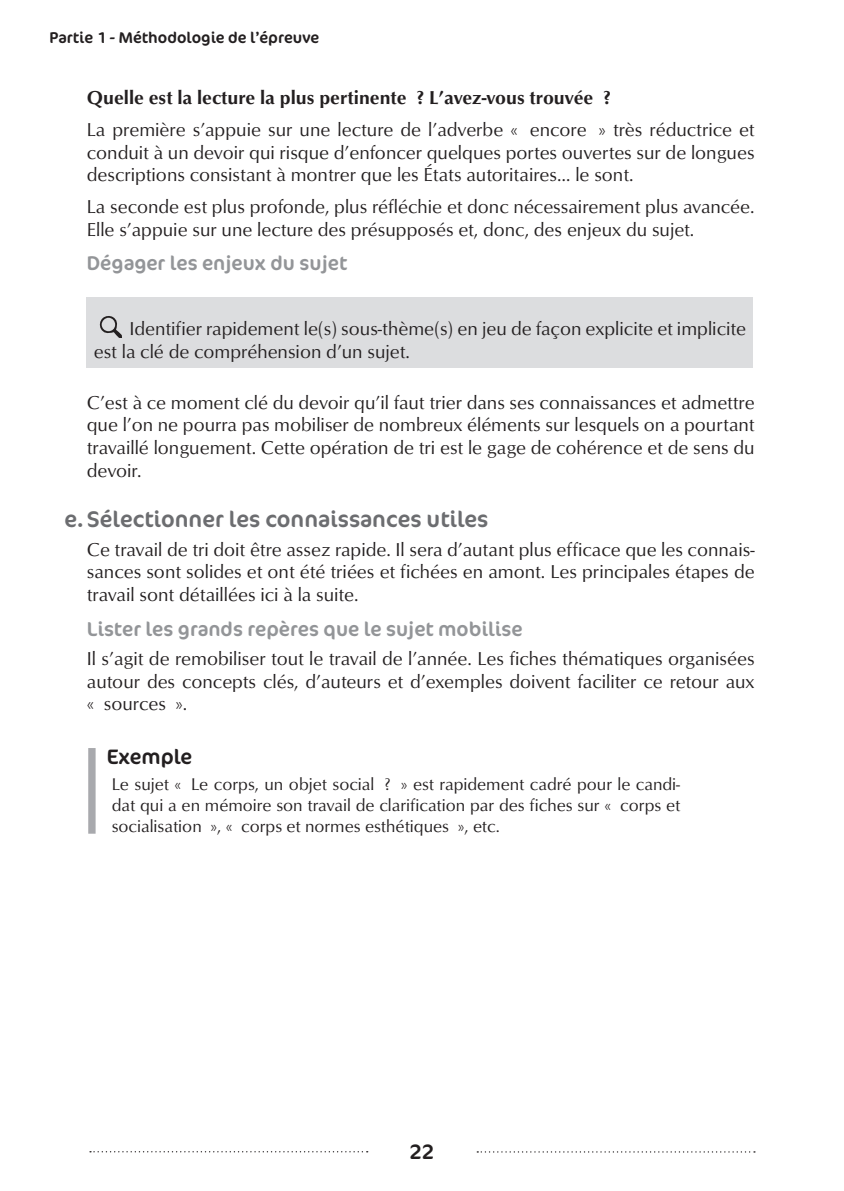
<style>
.page{position:relative;width:844px;height:1191px;background:#fff}
.page>*{position:absolute;margin:0;border:0;box-sizing:border-box;transform-origin:0 0}
.t1{font:22.75px "Cocon OT";color:#6c6d70}
.t2{font:21px "Cocon OT";color:#231f20}
.t3{font:20.12px "Cocon OT";color:#939598}
.t4{font:19.25px/22.8px "Opus";color:#231f20;text-align:justify}
.t5{font:700 19.25px "Opus";color:#231f20}
.t6{font:17.5px/21px "Opus";color:#231f20;text-align:justify}
.t7{font:15.75px "Cocon OT";color:#231f20}
</style>
<div class="page">
<svg style="left:477px;top:1151px;width:277px;height:1px"></svg>
<svg style="left:90px;top:1151px;width:277px;height:1px"></svg>
<div style="left:87px;top:297px;width:665px;height:71px;background:#dcdddf"></div>
<svg style="left:99px;top:316px;width:23px;height:22px"></svg>
<div style="left:88px;top:748px;width:8px;height:85px;background:#a8a9ad"></div>
<p class="t7" style="left:50px;top:28px;width:271px">Partie 1 - Méthodologie de l’épreuve</p>
<p class="t5" style="left:87px;top:87px;width:525px">Quelle est la lecture la plus pertinente ? L’avez-vous trouvée ?</p>
<p class="t4" style="left:87px;top:118px;width:669px">La première s’appuie sur une lecture de l’adverbe « encore » très réductrice et conduit à un devoir qui risque d’enfoncer quelques portes ouvertes sur de longues descriptions consistant à montrer que les États autoritaires… le sont.</p>
<p class="t4" style="left:87px;top:195px;width:669px">La seconde est plus profonde, plus réfléchie et donc nécessairement plus avancée.<br>Elle s’appuie sur une lecture des présupposés et, donc, des enjeux du sujet.</p>
<p class="t3" style="left:87px;top:251px;width:262px">Dégager les enjeux du sujet</p>
<p class="t4" style="left:94px;top:317px;width:653px;text-indent:35px">Identifier rapidement le(s) sous-thème(s) en jeu de façon explicite et implicite est la clé de compréhension d’un sujet.</p>
<p class="t4" style="left:87px;top:391px;width:669px">C’est à ce moment clé du devoir qu’il faut trier dans ses connaissances et admettre que l’on ne pourra pas mobiliser de nombreux éléments sur lesquels on a pourtant travaillé longuement. Cette opération de tri est le gage de cohérence et de sens du devoir.</p>
<p class="t1" style="left:64px;top:505px;width:425px">e.Sélectionner les connaissances utiles</p>
<p class="t4" style="left:87px;top:538px;width:669px">Ce travail de tri doit être assez rapide. Il sera d’autant plus efficace que les connais&shy;sances sont solides et ont été triées et fichées en amont. Les principales étapes de travail sont détaillées ici à la suite.</p>
<p class="t3" style="left:87px;top:617px;width:437px">Lister les grands repères que le sujet mobilise</p>
<p class="t4" style="left:87px;top:647px;width:669px">Il s’agit de remobiliser tout le travail de l’année. Les fiches thématiques organisées autour des concepts clés, d’auteurs et d’exemples doivent faciliter ce retour aux « sources ».</p>
<p class="t2" style="left:107px;top:744px;width:87px">Exemple</p>
<p class="t6" style="left:112px;top:773px;width:570px">Le sujet « Le corps, un objet social ? » est rapidement cadré pour le candi&shy;dat qui a en mémoire son travail de clarification par des fiches sur « corps et socialisation », « corps et normes esthétiques », etc.</p>
<p class="t2" style="left:409px;top:1139px;width:26px">22</p>
</div>
